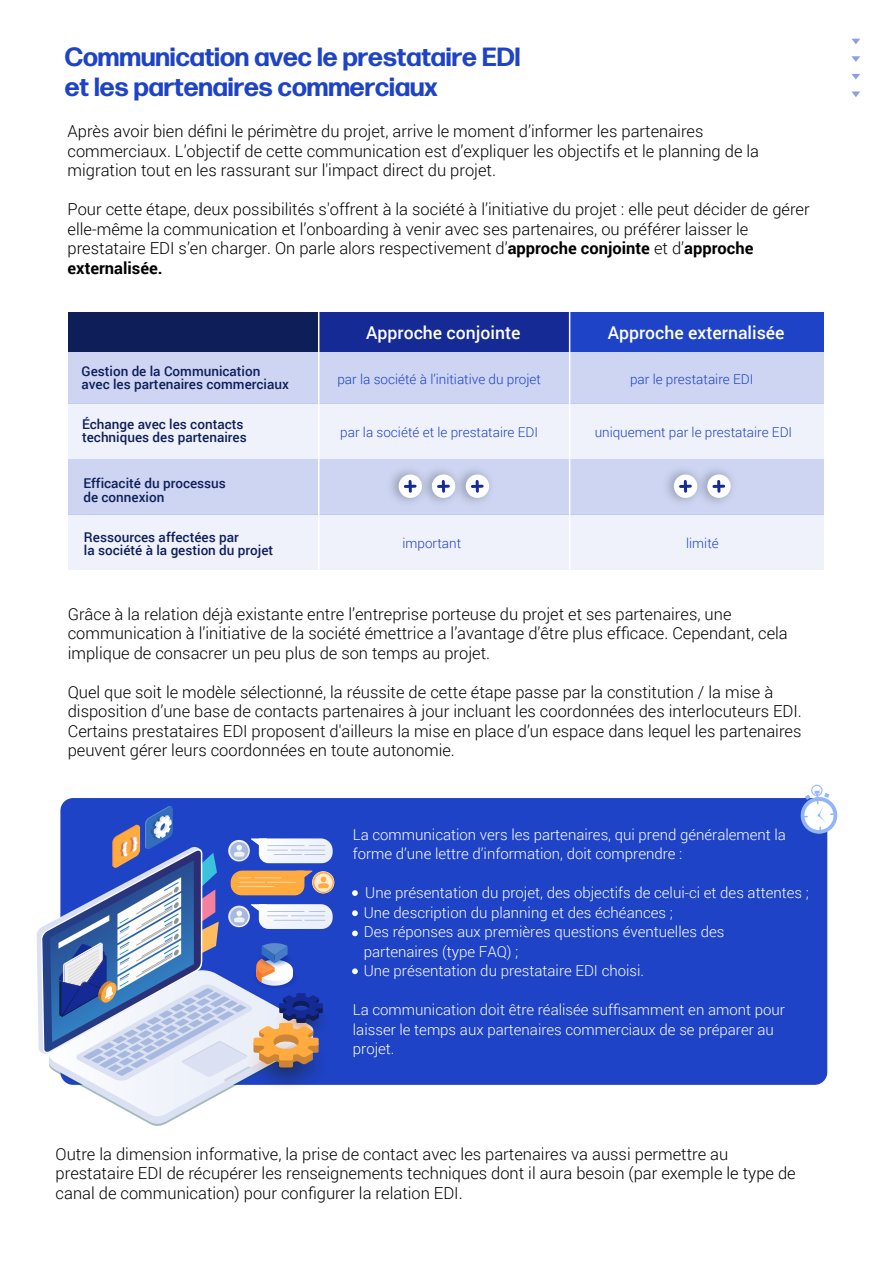
<style>
.page{position:relative;width:893px;height:1263px;background:#fff}
.page>*{position:absolute;margin:0;border:0;box-sizing:border-box;transform-origin:0 0}
.t1{font:700 26.25px/30px "Forma DJR Deck";color:#1e43c6}
.t2{font:500 17.7px "Roboto";color:#fff}
.t3{font:300 16.5px/19.5px "Roboto";color:#000}
.t4{font:300 15px/19.5px "Roboto";color:#fff}
.t5{font:500 13.5px/13.5px "Roboto";color:#0e1e59}
.t6{font:300 13.5px "Roboto";color:#1e43c6}
.s1{font-weight:700}
</style>
<div class="page">
<div style="left:60px;top:798px;width:767px;height:287px;background:#1e43c6;border-radius:13px"></div>
<div style="left:68px;top:348px;width:251px;height:56px;background:#cdd5f2"></div>
<div style="left:68px;top:404px;width:251px;height:55px;background:#f0f2fb"></div>
<div style="left:68px;top:459px;width:251px;height:55px;background:#cdd5f2"></div>
<div style="left:68px;top:514px;width:251px;height:56px;background:#f0f2fb"></div>
<svg style="left:852px;top:39px;width:8px;height:5px"></svg>
<svg style="left:851px;top:56px;width:9px;height:6px"></svg>
<svg style="left:851px;top:74px;width:9px;height:6px"></svg>
<svg style="left:851px;top:91px;width:9px;height:6px"></svg>
<div style="left:319px;top:348px;width:505px;height:56px;background:#cdd5f2"></div>
<div style="left:319px;top:404px;width:505px;height:55px;background:#f0f2fb"></div>
<div style="left:319px;top:459px;width:505px;height:55px;background:#cdd5f2"></div>
<div style="left:319px;top:514px;width:505px;height:56px;background:#f0f2fb"></div>
<div style="left:570px;top:312px;width:254px;height:39px;background:#1e43c6"></div>
<div style="left:319px;top:312px;width:251px;height:39px;background:#152a94"></div>
<svg style="left:708px;top:473px;width:24px;height:26px"></svg>
<img style="left:667px;top:468px;width:41px;height:36px">
<svg style="left:673px;top:473px;width:25px;height:26px"></svg>
<svg style="left:397px;top:473px;width:17px;height:26px"></svg>
<img style="left:414px;top:468px;width:35px;height:36px">
<svg style="left:431px;top:473px;width:18px;height:26px"></svg>
<img style="left:449px;top:470px;width:35px;height:32px">
<svg style="left:464px;top:473px;width:26px;height:26px"></svg>
<div style="left:68px;top:312px;width:251px;height:39px;background:#0e1e59"></div>
<hr style="left:318px;top:312px;width:1px;height:258px;background:#fff">
<hr style="left:569px;top:312px;width:1px;height:258px;background:#fff">
<svg style="left:352px;top:890px;width:6px;height:6px"></svg>
<svg style="left:352px;top:910px;width:6px;height:6px"></svg>
<svg style="left:352px;top:930px;width:6px;height:6px"></svg>
<svg style="left:352px;top:968px;width:6px;height:6px"></svg>
<svg style="left:800px;top:784px;width:38px;height:50px"></svg>
<svg style="left:37px;top:806px;width:296px;height:320px"></svg>
<h1 class="t1" style="left:65px;top:41px;width:457px">Communication avec le prestataire EDI et les partenaires commerciaux</h1>
<p class="t3" style="left:68px;top:121px;width:693px">Après avoir bien défini le périmètre du projet, arrive le moment d’informer les partenaires commerciaux. L’objectif de cette communication est d’expliquer les objectifs et le planning de la migration tout en les rassurant sur l'impact direct du projet.</p>
<p class="t3" style="left:68px;top:199px;width:744px">Pour cette étape, deux possibilités s'offrent à la société à l’initiative du projet : elle peut décider de gérer elle-même la communication et l’onboarding à venir avec ses partenaires, ou préférer laisser le prestataire EDI s’en charger. On parle alors respectivement d’<span class="s1">approche conjointe</span> et d’<span class="s1">approche externalisée.</span></p>
<p class="t2" style="left:366px;top:321px;width:156px">Approche conjointe</p>
<p class="t2" style="left:608px;top:321px;width:178px">Approche externalisée</p>
<p class="t5" style="left:82px;top:364px;width:209px">Gestion de la Communication avec les partenaires commerciaux</p>
<p class="t6" style="left:337px;top:369px;width:205px">par la société à l’initiative du projet</p>
<p class="t6" style="left:630px;top:370px;width:125px">par le prestataire EDI</p>
<p class="t6" style="left:340px;top:422px;width:199px">par la société et le prestataire EDI</p>
<p class="t5" style="left:82px;top:417px;width:166px">Échange avec les contacts techniques des partenaires</p>
<p class="t5" style="left:83px;top:476px;width:144px">Efficacité du processus de connexion</p>
<p class="t5" style="left:84px;top:530px;width:191px">Ressources affectées par<br>la société à la gestion du projet</p>
<p class="t6" style="left:595px;top:422px;width:199px">uniquement par le prestataire EDI</p>
<p class="t6" style="left:403px;top:534px;width:60px">important</p>
<p class="t6" style="left:686px;top:534px;width:34px">limité</p>
<p class="t3" style="left:68px;top:603px;width:722px">Grâce à la relation déjà existante entre l’entreprise porteuse du projet et ses partenaires, une communication à l’initiative de la société émettrice a l’avantage d’être plus efficace. Cependant, cela implique de consacrer un peu plus de son temps au projet.</p>
<p class="t3" style="left:68px;top:681px;width:736px">Quel que soit le modèle sélectionné, la réussite de cette étape passe par la constitution / la mise à disposition d’une base de contacts partenaires à jour incluant les coordonnées des interlocuteurs EDI.<br>Certains prestataires EDI proposent d'ailleurs la mise en place d’un espace dans lequel les partenaires peuvent gérer leurs coordonnées en toute autonomie.</p>
<p class="t4" style="left:353px;top:824px;width:435px">La communication vers les partenaires, qui prend généralement la forme d’une lettre d’information, doit comprendre :</p>
<p class="t4" style="left:364px;top:883px;width:447px">Une présentation du projet, des objectifs de celui-ci et des attentes ; Une description du planning et des échéances ;<br>Des réponses aux premières questions éventuelles des<br>partenaires (type FAQ) ;<br>Une présentation du prestataire EDI choisi.</p>
<p class="t4" style="left:353px;top:1000px;width:433px">La communication doit être réalisée suffisamment en amont pour laisser le temps aux partenaires commerciaux de se préparer au projet.</p>
<p class="t3" style="left:56px;top:1143px;width:742px">Outre la dimension informative, la prise de contact avec les partenaires va aussi permettre au prestataire EDI de récupérer les renseignements techniques dont il aura besoin (par exemple le type de canal de communication) pour configurer la relation EDI.</p>
</div>
